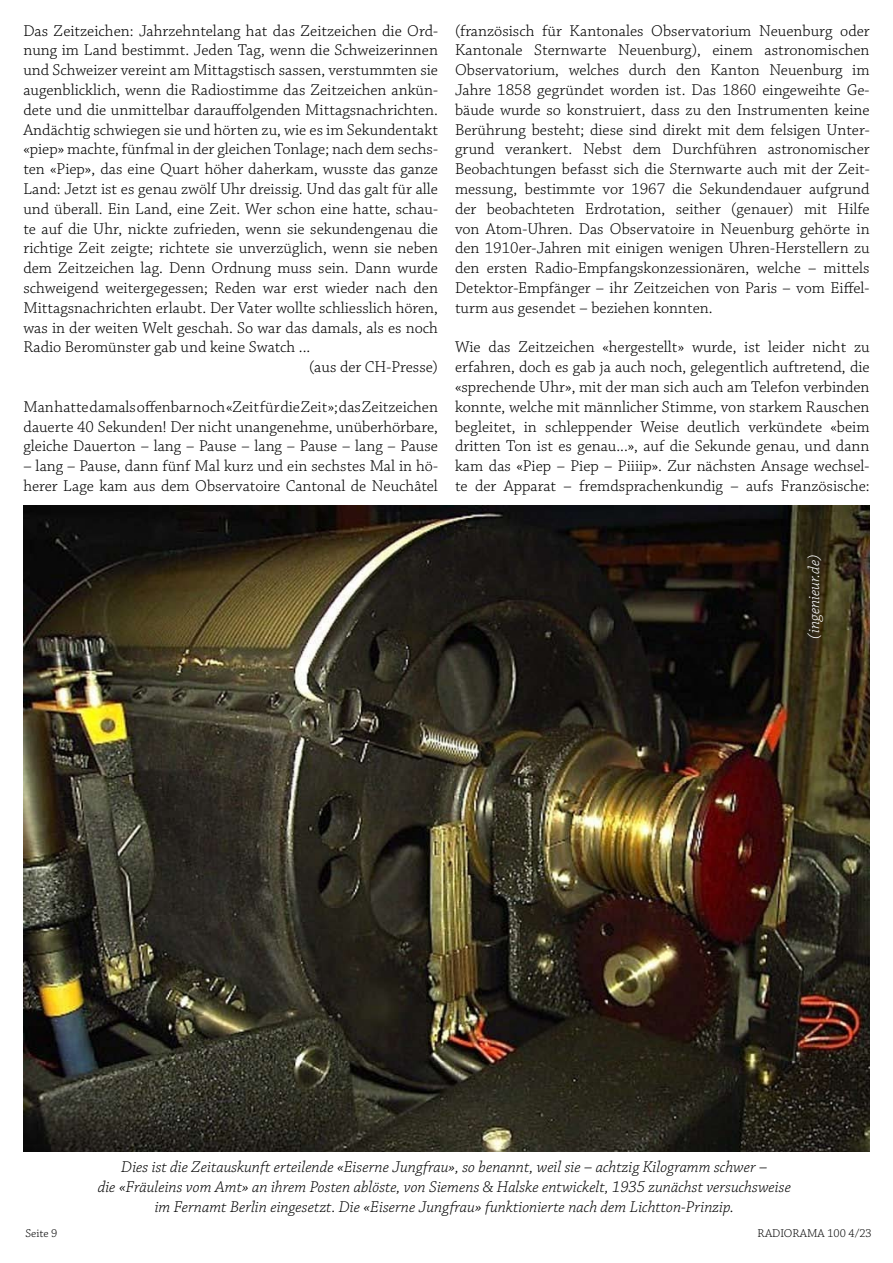
<style>
.page{position:relative;width:893px;height:1263px;background:#fff}
.page>*{position:absolute;margin:0;border:0;box-sizing:border-box;transform-origin:0 0}
.t1{font:300 16.5px/19.8px "Chaparral Pro";color:#000;text-align:justify}
.t2{font:italic 300 16.5px/19.8px "Chaparral Pro";color:#000;text-align:center}
.t3{font:italic 300 16.5px "Chaparral Pro";color:#fff}
.t4{font:300 12px "Chaparral Pro";color:#000}
</style>
<div class="page">
<img style="left:23px;top:505px;width:847px;height:647px">
<p class="t1" style="left:23px;top:21px;width:416px">Das Zeitzeichen: Jahrzehntelang hat das Zeitzeichen die Ord-</p>
<p class="t1" style="left:23px;top:41px;width:416px">nung im Land bestimmt. Jeden Tag, wenn die Schweizerinnen</p>
<p class="t1" style="left:23px;top:61px;width:416px">und Schweizer vereint am Mittagstisch sassen, verstummten sie</p>
<p class="t1" style="left:23px;top:81px;width:416px">augenblicklich, wenn die Radiostimme das Zeitzeichen ankün-</p>
<p class="t1" style="left:23px;top:100px;width:416px">dete und die unmittelbar darauffolgenden Mittagsnachrichten.</p>
<p class="t1" style="left:23px;top:120px;width:416px">Andächtig schwiegen sie und hörten zu, wie es im Sekundentakt</p>
<p class="t1" style="left:23px;top:140px;width:416px">«piep» machte, fünfmal in der gleichen Tonlage; nach dem sechs-</p>
<p class="t1" style="left:23px;top:160px;width:416px">ten «Piep», das eine Quart höher daherkam, wusste das ganze</p>
<p class="t1" style="left:23px;top:180px;width:416px">Land: Jetzt ist es genau zwölf Uhr dreissig. Und das galt für alle</p>
<p class="t1" style="left:23px;top:199px;width:416px">und überall. Ein Land, eine Zeit. Wer schon eine hatte, schau-</p>
<p class="t1" style="left:23px;top:219px;width:416px">te auf die Uhr, nickte zufrieden, wenn sie sekundengenau die</p>
<p class="t1" style="left:23px;top:239px;width:416px">richtige Zeit zeigte; richtete sie unverzüglich, wenn sie neben</p>
<p class="t1" style="left:23px;top:259px;width:416px">dem Zeitzeichen lag. Denn Ordnung muss sein. Dann wurde</p>
<p class="t1" style="left:23px;top:279px;width:416px">schweigend weitergegessen; Reden war erst wieder nach den</p>
<p class="t1" style="left:23px;top:298px;width:416px">Mittagsnachrichten erlaubt. Der Vater wollte schliesslich hören,</p>
<p class="t1" style="left:23px;top:318px;width:416px">was in der weiten Welt geschah. So war das damals, als es noch</p>
<p class="t1" style="left:23px;top:338px;width:288px">Radio Beromünster gab und keine Swatch ...</p>
<p class="t1" style="left:309px;top:358px;width:130px">(aus der CH-Presse)</p>
<p class="t1" style="left:23px;top:397px;width:416px">Man hatte damals offenbar noch «Zeit für die Zeit»; das Zeitzeichen dauerte 40 Sekunden! Der nicht unangenehme, unüberhörbare, gleiche Dauerton – lang – Pause – lang – Pause – lang – Pause</p>
<p class="t1" style="left:23px;top:457px;width:416px">– lang – Pause, dann fünf Mal kurz und ein sechstes Mal in hö&shy;herer Lage kam aus dem Observatoire Cantonal de Neuchâtel</p>
<p class="t1" style="left:455px;top:21px;width:416px">(französisch für Kantonales Observatorium Neuenburg oder Kantonale Sternwarte Neuenburg), einem astronomischen Observatorium, welches durch den Kanton Neuenburg im Jahre 1858 gegründet worden ist. Das 1860 eingeweihte Ge&shy;bäude wurde so konstruiert, dass zu den Instrumenten keine Berührung besteht; diese sind direkt mit dem felsigen Unter&shy;grund verankert. Nebst dem Durchführen astronomischer Beobachtungen befasst sich die Sternwarte auch mit der Zeit&shy;messung, bestimmte vor 1967 die Sekundendauer aufgrund der beobachteten Erdrotation, seither (genauer) mit Hilfe von Atom-Uhren. Das Observatoire in Neuenburg gehörte in den 1910er-Jahren mit einigen wenigen Uhren-Herstellern zu den ersten Radio-Empfangskonzessionären, welche – mittels Detektor-Empfänger – ihr Zeitzeichen von Paris – vom Eiffel&shy;turm aus gesendet – beziehen konnten.</p>
<p class="t1" style="left:455px;top:338px;width:416px">Wie das Zeitzeichen «hergestellt» wurde, ist leider nicht zu erfahren, doch es gab ja auch noch, gelegentlich auftretend, die «sprechende Uhr», mit der man sich auch am Telefon verbinden konnte, welche mit männlicher Stimme, von starkem Rauschen begleitet, in schleppender Weise deutlich verkündete «beim dritten Ton ist es genau...», auf die Sekunde genau, und dann kam das «Piep – Piep – Piiiip». Zur nächsten Ansage wechsel&shy;te der Apparat – fremdsprachenkundig – aufs Französische:</p>
<p class="t3" style="left:805px;top:639px;width:86px;rotate:-90deg">(ingenieur.de)</p>
<p class="t2" style="left:98px;top:1158px;width:695px">Dies ist die Zeitauskunft erteilende «Eiserne Jungfrau», so benannt, weil sie – achtzig Kilogramm schwer –<br>die «Fräuleins vom Amt» an ihrem Posten ablöste, von Siemens &amp; Halske entwickelt, 1935 zunächst versuchsweise im Fernamt Berlin eingesetzt. Die «Eiserne Jungfrau» funktionierte nach dem Lichtton-Prinzip.</p>
<p class="t4" style="left:26px;top:1227px;width:33px">Seite 9</p>
<p class="t4" style="left:758px;top:1227px;width:116px">RADIORAMA 100 4/23</p>
</div>
